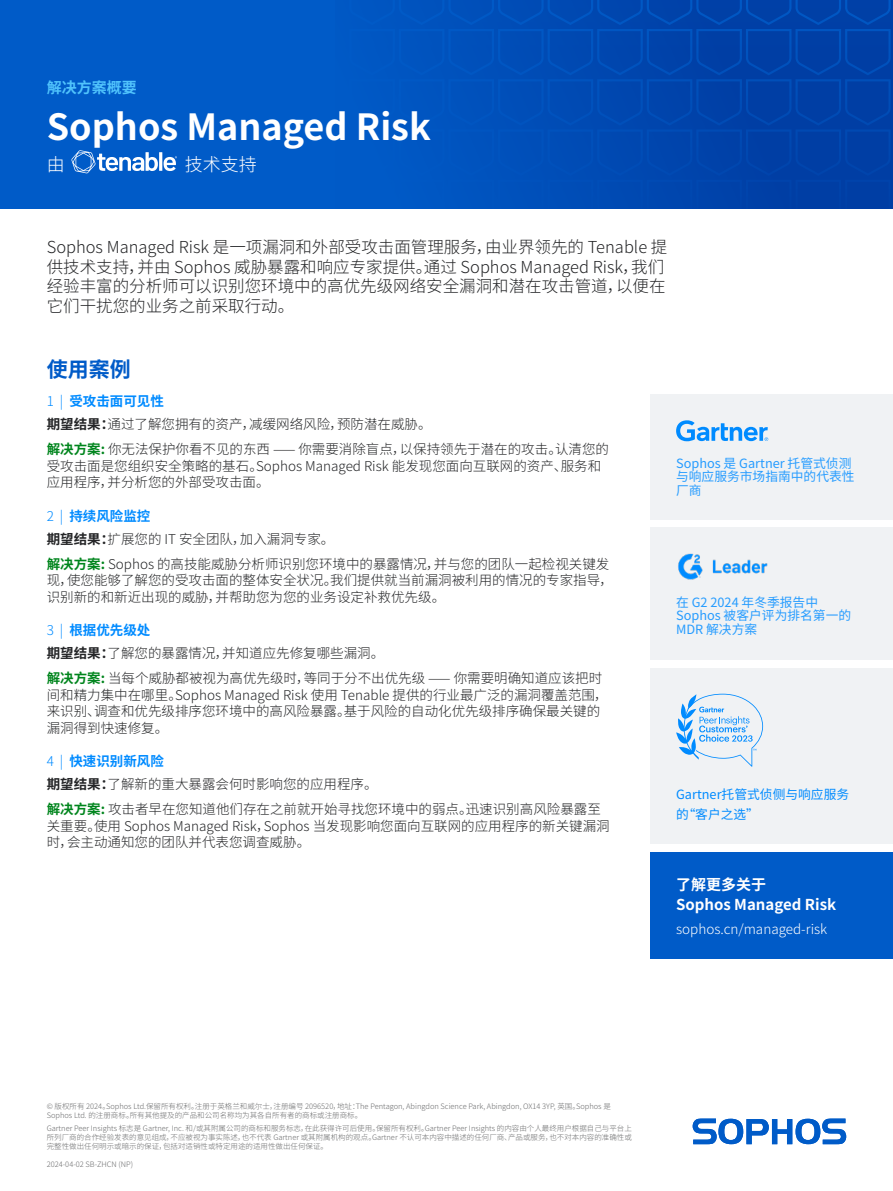
<style>
.page{position:relative;width:893px;height:1191px;background:#fff}
.page>*{position:absolute;margin:0;border:0;box-sizing:border-box;transform-origin:0 0}
.Title_-_Product_Name{font:700 36px "Noto Sans CJ Ktc";color:#fff}
.Use_Cases_-_Blue_HDL{font:700 21px "Noto Sans CJ Ktc";color:#005bc8}
.SubTitle{font:300 18px "Noto Sans CJ Ksc";color:#fff}
.Intro_Copy{font:300 16.5px/19.5px "Noto Sans CJ Ksc";color:#242527}
.CTA_HDL{font:700 15px/19.5px "Noto Sans CJ Ktc";color:#fff}
.Solution_Brief_-_Top{font:700 15px "Noto Sans CJ Ktc";color:#50c3fc}
.Body_Copy{font:300 13.5px/16.5px "Noto Sans CJ Ksc";color:#242527}
.Use_Cases_-_SubHDL{font:700 13.5px "Noto Sans CJ Ksc";color:#008bff}
.CTA_SubHDL{font:300 13.5px "Noto Sans CJ Ksc";color:#fff}
.blue_Highlights_on_the_right_side{font:12.75px/13.5px "Noto Sans CJ Ktc";color:#269cff}
.blue_Highlights_on_the_right_side-2{font:12.75px/19.5px "Noto Sans CJ Ktc";color:#008bff}
.Signature{font:300 7.5px/9px "Noto Sans CJ Ksc";color:#696a6b}
.s1{font-weight:300}
.s2{font-weight:700}
.s3{font-weight:700;color:#00851d}
</style>
<div class="page">
<div style="left:0;top:0;width:893px;height:208px;background:#005bc8"></div>
<div style="left:336px;top:0;width:557px;height:208px;background:linear-gradient(to right,#005ac7,#003a9f)"></div>
<svg style="left:349px;top:0;width:544px;height:75px"></svg>
<div style="left:651px;top:852px;width:242px;height:107px;background:#005bc8"></div>
<div style="left:651px;top:668px;width:242px;height:176px;background:#f0f2f4"></div>
<svg style="left:676px;top:693px;width:87px;height:73px"></svg>
<div style="left:651px;top:527px;width:242px;height:132px;background:#f0f2f4"></div>
<img style="left:678px;top:553px;width:90px;height:27px">
<svg style="left:693px;top:1118px;width:153px;height:26px"></svg>
<svg style="left:71px;top:150px;width:106px;height:23px"></svg>
<div style="left:651px;top:395px;width:242px;height:125px;background:#f0f2f4"></div>
<svg style="left:676px;top:420px;width:92px;height:21px"></svg>
<p class="Solution_Brief_-_Top" style="left:47px;top:79px;width:91px">解决方案概要</p>
<p class="Title_-_Product_Name" style="left:47px;top:106px;width:386px">Sophos Managed Risk</p>
<p class="SubTitle" style="left:47px;top:154px;width:19px">由</p>
<p class="SubTitle" style="left:185px;top:154px;width:74px">技术支持</p>
<p class="Intro_Copy" style="left:47px;top:238px;width:622px">Sophos Managed Risk 是一项漏洞和外部受攻击面管理服务，由业界领先的 Tenable 提供技术支持，并由 Sophos 威胁暴露和响应专家提供。通过 Sophos Managed Risk，我们经验丰富的分析师可以识别您环境中的高优先级网络安全漏洞和潜在攻击管道，以便在它们干扰您的业务之前采取行动。</p>
<p class="Use_Cases_-_Blue_HDL" style="left:47px;top:357px;width:85px">使用案例</p>
<p class="Use_Cases_-_SubHDL" style="left:47px;top:394px;width:119px"><span class="s1">1 |</span> 受攻击面可见性</p>
<p class="Body_Copy" style="left:47px;top:416px;width:386px"><span class="s2">期望结果：</span>通过了解您拥有的资产，减缓网络风险，预防潜在威胁。</p>
<p class="Body_Copy" style="left:47px;top:441px;width:564px"><span class="s3">解决方案:</span> 你无法保护你看不见的东西 —— 你需要消除盲点，以保持领先于潜在的攻击。认清您的受攻击面是您组织安全策略的基石。Sophos Managed Risk 能发现您面向互联网的资产、服务和应用程序，并分析您的外部受攻击面。</p>
<p class="Use_Cases_-_SubHDL" style="left:47px;top:508px;width:105px"><span class="s1">2 |</span> 持续风险监控</p>
<p class="Body_Copy" style="left:47px;top:531px;width:289px"><span class="s2">期望结果：</span>扩展您的 IT 安全团队，加入漏洞专家。</p>
<p class="Body_Copy" style="left:47px;top:556px;width:568px"><span class="s3">解决方案:</span> Sophos 的高技能威胁分析师识别您环境中的暴露情况，并与您的团队一起检视关键发现，使您能够了解您的受攻击面的整体安全状况。我们提供就当前漏洞被利用的情况的专家指导，识别新的和新近出现的威胁，并帮助您为您的业务设定补救优先级。</p>
<p class="Use_Cases_-_SubHDL" style="left:47px;top:622px;width:105px"><span class="s1">3 |</span> 根据优先级处</p>
<p class="Body_Copy" style="left:47px;top:645px;width:339px"><span class="s2">期望结果：</span>了解您的暴露情况，并知道应先修复哪些漏洞。</p>
<p class="Body_Copy" style="left:47px;top:670px;width:562px"><span class="s3">解决方案:</span> 当每个威胁都被视为高优先级时，等同于分不出优先级 —— 你需要明确知道应该把时间和精力集中在哪里。Sophos Managed Risk 使用 Tenable 提供的行业最广泛的漏洞覆盖范围，来识别、调查和优先级排序您环境中的高风险暴露。基于风险的自动化优先级排序确保最关键的漏洞得到快速修复。</p>
<p class="Use_Cases_-_SubHDL" style="left:47px;top:753px;width:119px"><span class="s1">4 |</span> 快速识别新风险</p>
<p class="Body_Copy" style="left:47px;top:776px;width:332px"><span class="s2">期望结果：</span>了解新的重大暴露会何时影响您的应用程序。</p>
<p class="Body_Copy" style="left:47px;top:801px;width:564px"><span class="s3">解决方案:</span> 攻击者早在您知道他们存在之前就开始寻找您环境中的弱点。迅速识别高风险暴露至关重要。使用 Sophos Managed Risk，Sophos 当发现影响您面向互联网的应用程序的新关键漏洞时，会主动通知您的团队并代表您调查威胁。</p>
<p class="blue_Highlights_on_the_right_side" style="left:676px;top:456px;width:180px">Sophos 是 Gartner 托管式侦测与响应服务市场指南中的代表性厂商</p>
<p class="blue_Highlights_on_the_right_side" style="left:676px;top:596px;width:177px">在 G2 2024 年冬季报告中<br>Sophos 被客户评为排名第一的<br>MDR 解决方案</p>
<p class="blue_Highlights_on_the_right_side-2" style="left:676px;top:785px;width:175px">Gartner托管式侦侧与响应服务的“客户之选”</p>
<p class="CTA_HDL" style="left:676px;top:875px;width:162px">了解更多关于<br>Sophos Managed Risk</p>
<p class="CTA_SubHDL" style="left:676px;top:921px;width:153px">sophos.cn/managed-risk</p>
<p class="Signature" style="left:47px;top:1101px;width:566px">© 版权所有 2024。Sophos Ltd.保留所有权利。注册于英格兰和威尔士，注册编号 2096520，地址：The Pentagon, Abingdon Science Park, Abingdon, OX14 3YP, 英国。Sophos 是<br>Sophos Ltd. 的注册商标。所有其他提及的产品和公司名称均为其各自所有者的商标或注册商标。</p>
<p class="Signature" style="left:47px;top:1123px;width:587px;text-align:justify">Gartner Peer Insights 标志是 Gartner, Inc. 和/或其附属公司的商标和服务标志，在此获得许可后使用。保留所有权利。Gartner Peer Insights 的内容由个人最终用户根据自己与平台上所列厂商的合作经验发表的意见组成，不应被视为事实陈述，也不代表 Gartner 或其附属机构的观点。Gartner 不认可本内容中描述的任何厂商、产品或服务，也不对本内容的准确性或完整性做出任何明示或暗示的保证，包括对适销性或特定用途的适用性做出任何保证。</p>
<p class="Signature" style="left:47px;top:1159px;width:88px">2024-04-02 SB-ZHCN (NP)</p>
</div>
